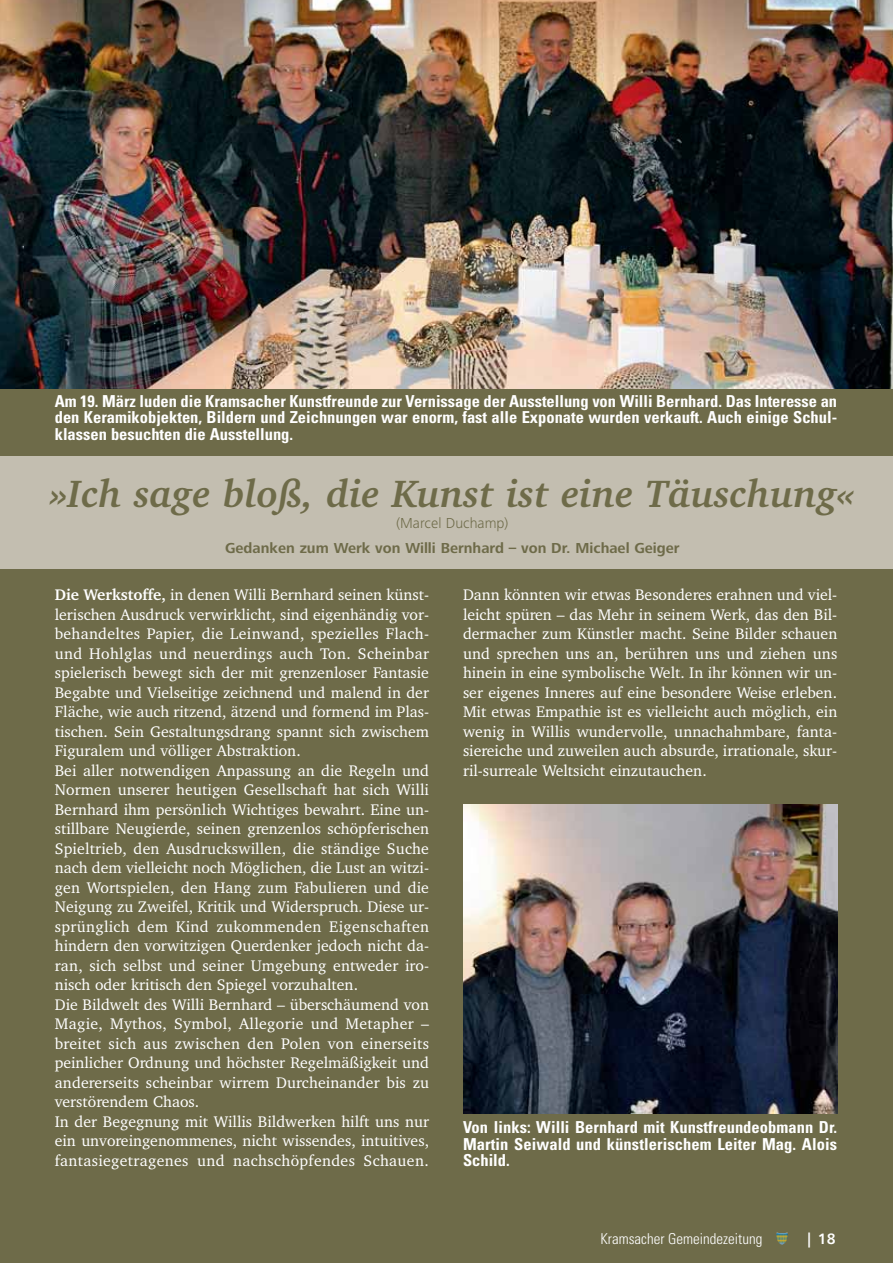
<style>
.page{position:relative;width:893px;height:1263px;background:#6e6b49}
.page>*{position:absolute;margin:0;border:0;box-sizing:border-box;transform-origin:0 0}
.t1{font:italic 700 39px "Charter IT Cby BT";color:#6e6b49}
.t2{font:700 condensed 16.5px/16.5px "Univers";color:#fff;text-align:justify}
.t3{font:15.75px/19.5px "Charter IT Cby BT";color:#fff}
.t4{font:700 15px "Frutiger Next LT";color:#6e6b49}
.t5{font:300 condensed 15px "Univers";color:#fff}
.t6{font:300 15px "Frutiger Next LT";color:#6e6b49}
.t7{font:15px "Humanist 777 BT Bold B";color:#fff}
.s1{font-weight:700}
</style>
<div class="page">
<img style="left:0;top:0;width:893px;height:389px">
<svg style="left:776px;top:1232px;width:12px;height:13px"></svg>
<div style="left:0;top:457px;width:893px;height:112px;background:#c3beb0"></div>
<img style="left:463px;top:805px;width:374px;height:309px">
<p class="t2" style="left:55px;top:394px;width:784px">Am 19. März luden die Kramsacher Kunstfreunde zur Vernissage der Ausstellung von Willi Bernhard. Das Interesse an den Keramikobjekten, Bildern und Zeichnungen war enorm, fast alle Exponate wurden verkauft. Auch einige Schul&shy;klassen besuchten die Ausstellung.</p>
<h1 class="t1" style="left:50px;top:478px;width:806px">»Ich sage bloß, die Kunst ist eine Täuschung«</h1>
<p class="t6" style="left:396px;top:515px;width:114px">(Marcel Duchamp)</p>
<p class="t4" style="left:225px;top:543px;width:456px">Gedanken zum Werk von Willi Bernhard – von Dr. Michael Geiger</p>
<p class="t3" style="left:55px;top:586px;width:376px"><span class="s1">Die Werkstoffe,</span> in denen Willi Bernhard seinen künst&shy;lerischen Ausdruck verwirklicht, sind eigenhändig vor&shy;behandeltes Papier, die Leinwand, spezielles Flach&shy;und Hohlglas und neuerdings auch Ton. Scheinbar spielerisch bewegt sich der mit grenzenloser Fantasie Begabte und Vielseitige zeichnend und malend in der Fläche, wie auch ritzend, ätzend und formend im Plas&shy;tischen. Sein Gestaltungsdrang spannt sich zwischem Figuralem und völliger Abstraktion.<br>Bei aller notwendigen Anpassung an die Regeln und Normen unserer heutigen Gesellschaft hat sich Willi Bernhard ihm persönlich Wichtiges bewahrt. Eine un&shy;stillbare Neugierde, seinen grenzenlos schöpferischen Spieltrieb, den Ausdruckswillen, die ständige Suche nach dem vielleicht noch Möglichen, die Lust an witzi&shy;gen Wortspielen, den Hang zum Fabulieren und die Neigung zu Zweifel, Kritik und Widerspruch. Diese ur&shy;sprünglich dem Kind zukommenden Eigenschaften hindern den vorwitzigen Querdenker jedoch nicht da&shy;ran, sich selbst und seiner Umgebung entweder iro&shy;nisch oder kritisch den Spiegel vorzuhalten.<br>Die Bildwelt des Willi Bernhard – überschäumend von Magie, Mythos, Symbol, Allegorie und Metapher – breitet sich aus zwischen den Polen von einerseits peinlicher Ordnung und höchster Regelmäßigkeit und andererseits scheinbar wirrem Durcheinander bis zu verstörendem Chaos.<br>In der Begegnung mit Willis Bildwerken hilft uns nur ein unvoreingenommenes, nicht wissendes, intuitives, fantasiegetragenes und nachschöpfendes Schauen.</p>
<p class="t3" style="left:463px;top:586px;width:376px;text-align:justify">Dann könnten wir etwas Besonderes erahnen und viel&shy;leicht spüren – das Mehr in seinem Werk, das den Bil&shy;dermacher zum Künstler macht. Seine Bilder schauen und sprechen uns an, berühren uns und ziehen uns hinein in eine symbolische Welt. In ihr können wir un&shy;ser eigenes Inneres auf eine besondere Weise erleben.<br>Mit etwas Empathie ist es vielleicht auch möglich, ein wenig in Willis wundervolle, unnachahmbare, fanta&shy;siereiche und zuweilen auch absurde, irrationale, skur&shy;ril-surreale Weltsicht einzutauchen.</p>
<p class="t2" style="left:463px;top:1120px;width:376px">Von links: Willi Bernhard mit Kunstfreundeobmann Dr.<br>Martin Seiwald und künstlerischem Leiter Mag. Alois Schild.</p>
<p class="t5" style="left:600px;top:1233px;width:163px">Kramsacher Gemeindezeitung</p>
<p class="t7" style="left:805px;top:1233px;width:32px">| 18</p>
</div>
